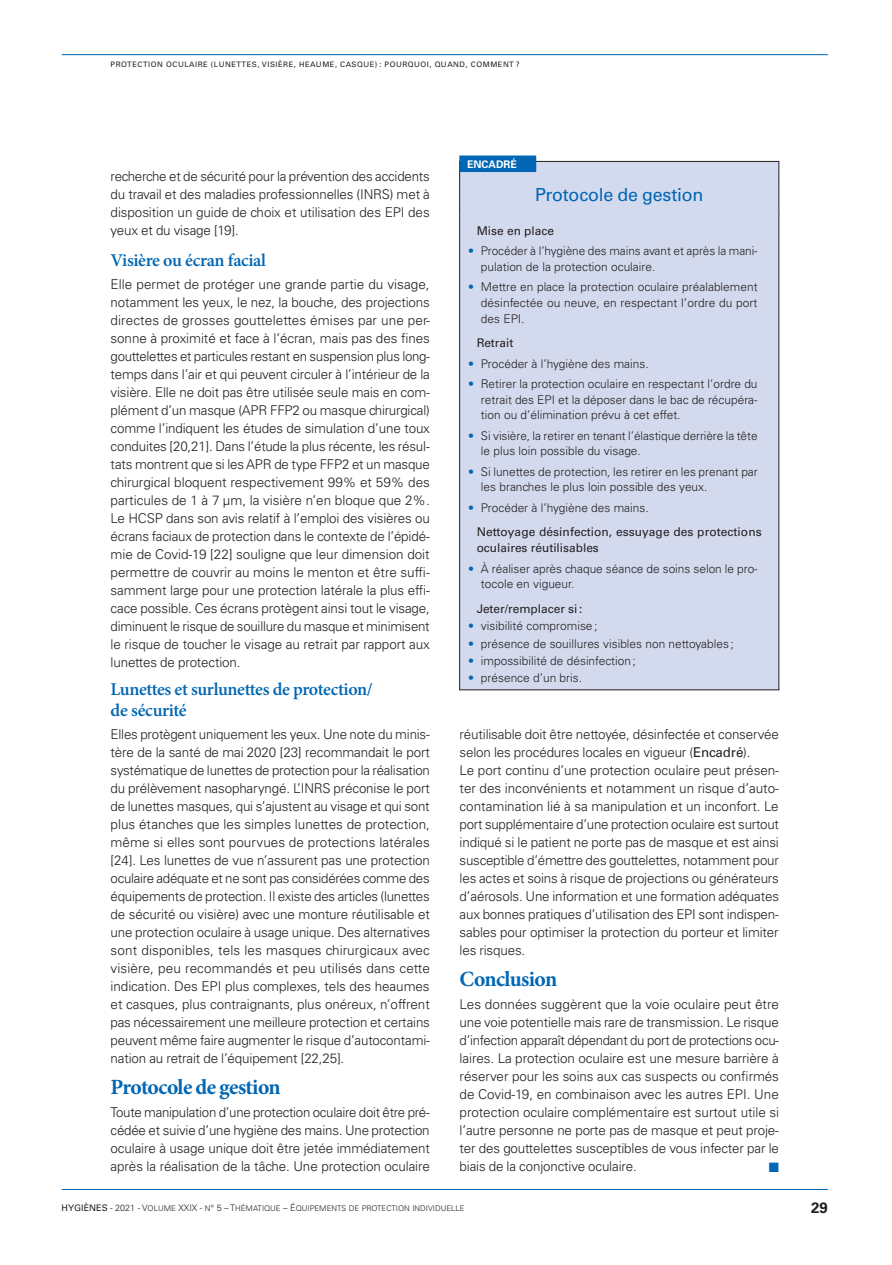
<style>
.page{position:relative;width:892px;height:1265px;background:#fff}
.page>*{position:absolute;margin:0;border:0;box-sizing:border-box;transform-origin:0 0}
.t1{font:700 21.75px "Minion Pro";letter-spacing:-.03em;color:#0166b3}
.t2{font:600 18px/21.6px "Minion Pro";letter-spacing:-.02em;color:#0166b3}
.t3{font:18px "Univers LT Std";letter-spacing:-.01em;color:#0166b3}
.t4{font:700 15px "Univers LT Std";color:#231f20}
.t5{font:300 13.5px/18px "Univers LT Std";letter-spacing:-.01em;color:#231f20;text-align:justify}
.t6{font:13.5px "Zapf Dingbats Std";color:#0166b3}
.t7{font:300 12px/15.8px "Univers LT Std";color:#231f20}
.t8{font:12px/24.8px "Univers LT Std";color:#231f20}
.t9{font:700 10.5px "Univers LT Std";color:#fff}
.t10{font:7.8px "Univers LT Std Light SC870";color:#231f20}
.t11{font:7.5px "Univers LT Std";letter-spacing:.07em;color:#231f20}
.s1{color:#0166b3}
.s2{font-weight:300;color:#0166b3}
.s3{font-weight:300}
.s4{font-weight:400}
.s5{font-family:"Univers LT Std SC870";font-size:9px}
.s6{font-size:9px}
</style>
<div class="page">
<hr style="left:62px;top:54px;width:765px;height:1px;background:#0166b3">
<hr style="left:62px;top:1189px;width:765px;height:1px;background:#0166b3">
<div style="left:459px;top:161px;width:319px;height:20px;background:#d4daee"></div>
<div style="left:459px;top:161px;width:319px;height:17px;border:1px solid #231f20"></div>
<div style="left:459px;top:155px;width:77px;height:17px;background:#0166b3"></div>
<div style="left:459px;top:181px;width:319px;height:34px;background:#d4daee"></div>
<hr style="left:459px;top:178px;width:1px;height:37px;background:#231f20">
<hr style="left:778px;top:178px;width:1px;height:37px;background:#231f20">
<div style="left:459px;top:214px;width:319px;height:476px;background:#d4daee"></div>
<div style="left:459px;top:214px;width:319px;height:476px;border:1px solid #231f20"></div>
<p class="t11" style="left:110px;top:59px;width:410px">PROTECTION OCULAIRE (LUNETTES, VISIÈRE, HEAUME, CASQUE) : POURQUOI, QUAND, COMMENT ?</p>
<p class="t5" style="left:110px;top:167px;width:320px">recherche et de sécurité pour la prévention des accidents du travail et des maladies professionnelles (INRS) met à disposition un guide de choix et utilisation des EPI des yeux et du visage [19].</p>
<h2 class="t2" style="left:110px;top:249px;width:157px">Visière ou écran facial</h2>
<p class="t5" style="left:110px;top:275px;width:321px">Elle permet de protéger une grande partie du visage, notamment les yeux, le nez, la bouche, des projections directes de grosses gouttelettes émises par une per&shy;sonne à proximité et face à l’écran, mais pas des fines gouttelettes et particules restant en suspension plus long&shy;temps dans l’air et qui peuvent circuler à l’intérieur de la visière. Elle ne doit pas être utilisée seule mais en com&shy;plément d’un masque (APR FFP2 ou masque chirurgical) comme l’indiquent les études de simulation d’une toux conduites [20,21]. Dans l’étude la plus récente, les résul&shy;tats montrent que si les APR de type FFP2 et un masque chirurgical bloquent respectivement 99% et 59% des particules de 1 à 7 µm, la visière n’en bloque que 2%.<br>Le HCSP dans son avis relatif à l’emploi des visières ou écrans faciaux de protection dans le contexte de l’épidé&shy;mie de Covid-19 [22] souligne que leur dimension doit permettre de couvrir au moins le menton et être suffi&shy;samment large pour une protection latérale la plus effi&shy;cace possible. Ces écrans protègent ainsi tout le visage, diminuent le risque de souillure du masque et minimisent le risque de toucher le visage au retrait par rapport aux lunettes de protection.</p>
<h2 class="t2" style="left:110px;top:678px;width:264px">Lunettes et surlunettes de protection/ de sécurité</h2>
<p class="t5" style="left:110px;top:725px;width:321px">Elles protègent uniquement les yeux. Une note du minis&shy;tère de la santé de mai 2020 [23] recommandait le port systématique de lunettes de protection pour la réalisation du prélèvement nasopharyngé. L’INRS préconise le port de lunettes masques, qui s’ajustent au visage et qui sont plus étanches que les simples lunettes de protection, même si elles sont pourvues de protections latérales [24]. Les lunettes de vue n’assurent pas une protection oculaire adéquate et ne sont pas considérées comme des équipements de protection. Il existe des articles (lunettes de sécurité ou visière) avec une monture réutilisable et une protection oculaire à usage unique. Des alternatives sont disponibles, tels les masques chirurgicaux avec visière, peu recommandés et peu utilisés dans cette indication. Des EPI plus complexes, tels des heaumes et casques, plus contraignants, plus onéreux, n’offrent pas nécessairement une meilleure protection et certains peuvent même faire augmenter le risque d’autocontami&shy;nation au retrait de l’équipement [22,25].</p>
<h1 class="t1" style="left:110px;top:1071px;width:171px">Protocole de gestion</h1>
<p class="t5" style="left:110px;top:1103px;width:321px">Toute manipulation d’une protection oculaire doit être pré&shy;cédée et suivie d’une hygiène des mains. Une protection oculaire à usage unique doit être jetée immédiatement après la réalisation de la tâche. Une protection oculaire</p>
<p class="t9" style="left:467px;top:158px;width:51px">ENCADRÉ</p>
<h2 class="t3" style="left:535px;top:184px;width:170px">Protocole de gestion</h2>
<p class="t8" style="left:476px;top:218px;width:79px">Mise en place</p>
<p class="t7" style="left:480px;top:243px;width:278px;text-indent:-13px"><span class="s1">•</span> Procéder à l’hygiène des mains avant et après la mani&shy;pulation de la protection oculaire.</p>
<p class="t7" style="left:480px;top:279px;width:278px;text-align:justify;text-indent:-13px"><span class="s1">•</span> Mettre en place la protection oculaire préalablement désinfectée ou neuve, en respectant l’ordre du port des EPI.</p>
<p class="t8" style="left:476px;top:331px;width:38px">Retrait</p>
<p class="t7" style="left:468px;top:355px;width:182px"><span class="s1">•</span> Procéder à l’hygiène des mains.</p>
<p class="t7" style="left:480px;top:376px;width:278px;text-align:justify;text-indent:-13px"><span class="s1">•</span> Retirer la protection oculaire en respectant l’ordre du retrait des EPI et la déposer dans le bac de récupéra&shy;tion ou d’élimination prévu à cet effet.</p>
<p class="t7" style="left:480px;top:427px;width:278px;text-indent:-13px"><span class="s1">•</span> Si visière, la retirer en tenant l’élastique derrière la tête le plus loin possible du visage.</p>
<p class="t7" style="left:480px;top:463px;width:278px;text-indent:-13px"><span class="s1">•</span> Si lunettes de protection, les retirer en les prenant par les branches le plus loin possible des yeux.</p>
<p class="t8" style="left:476px;top:495px;width:286px;text-indent:-9px"><span class="s2">•</span> <span class="s3">Procéder à l’hygiène des mains.<br></span>Nettoyage désinfection, essuyage des protections</p>
<p class="t8" style="left:476px;top:536px;width:124px">oculaires réutilisables</p>
<p class="t7" style="left:480px;top:560px;width:278px;text-indent:-13px"><span class="s1">•</span> À réaliser après chaque séance de soins selon le pro&shy;tocole en vigueur.</p>
<p class="t8" style="left:476px;top:596px;width:107px">Jeter/remplacer si:</p>
<p class="t7" style="left:468px;top:618px;width:131px"><span class="s1">•</span> visibilité compromise;</p>
<p class="t7" style="left:468px;top:635px;width:267px"><span class="s1">•</span> présence de souillures visibles non nettoyables;</p>
<p class="t7" style="left:468px;top:652px;width:169px"><span class="s1">•</span> impossibilité de désinfection;</p>
<p class="t7" style="left:468px;top:670px;width:115px"><span class="s1">•</span> présence d’un bris.</p>
<p class="t5" style="left:459px;top:725px;width:321px;text-align:left">réutilisable doit être nettoyée, désinfectée et conservée selon les procédures locales en vigueur (<span class="s4">Encadré</span>).<br>Le port continu d’une protection oculaire peut présen&shy;ter des inconvénients et notamment un risque d’auto&shy;contamination lié à sa manipulation et un inconfort. Le port supplémentaire d’une protection oculaire est surtout indiqué si le patient ne porte pas de masque et est ainsi susceptible d’émettre des gouttelettes, notamment pour les actes et soins à risque de projections ou générateurs d’aérosols. Une information et une formation adéquates aux bonnes pratiques d’utilisation des EPI sont indispen&shy;sables pour optimiser la protection du porteur et limiter les risques.</p>
<h1 class="t1" style="left:459px;top:963px;width:99px">Conclusion</h1>
<p class="t5" style="left:459px;top:995px;width:321px">Les données suggèrent que la voie oculaire peut être une voie potentielle mais rare de transmission. Le risque d’infection apparaît dépendant du port de protections ocu&shy;laires. La protection oculaire est une mesure barrière à réserver pour les soins aux cas suspects ou confirmés de Covid-19, en combinaison avec les autres EPI. Une protection oculaire complémentaire est surtout utile si l’autre personne ne porte pas de masque et peut proje&shy;ter des gouttelettes susceptibles de vous infecter par le biais de la conjonctive oculaire.</p>
<p class="t6" style="left:768px;top:1161px;width:12px">■</p>
<p class="t10" style="left:62px;top:1203px;width:404px"><span class="s5">HYGIÈNES</span> <span class="s6">- 2021 - V</span>OLUME <span class="s6">XXIX -</span> N<span class="s6">° 5 – T</span>HÉMATIQUE <span class="s6">– É</span>QUI PEMENTS DE PROTECTION I NDIVI DUELLE</p>
<p class="t4" style="left:810px;top:1198px;width:18px">29</p>
</div>
